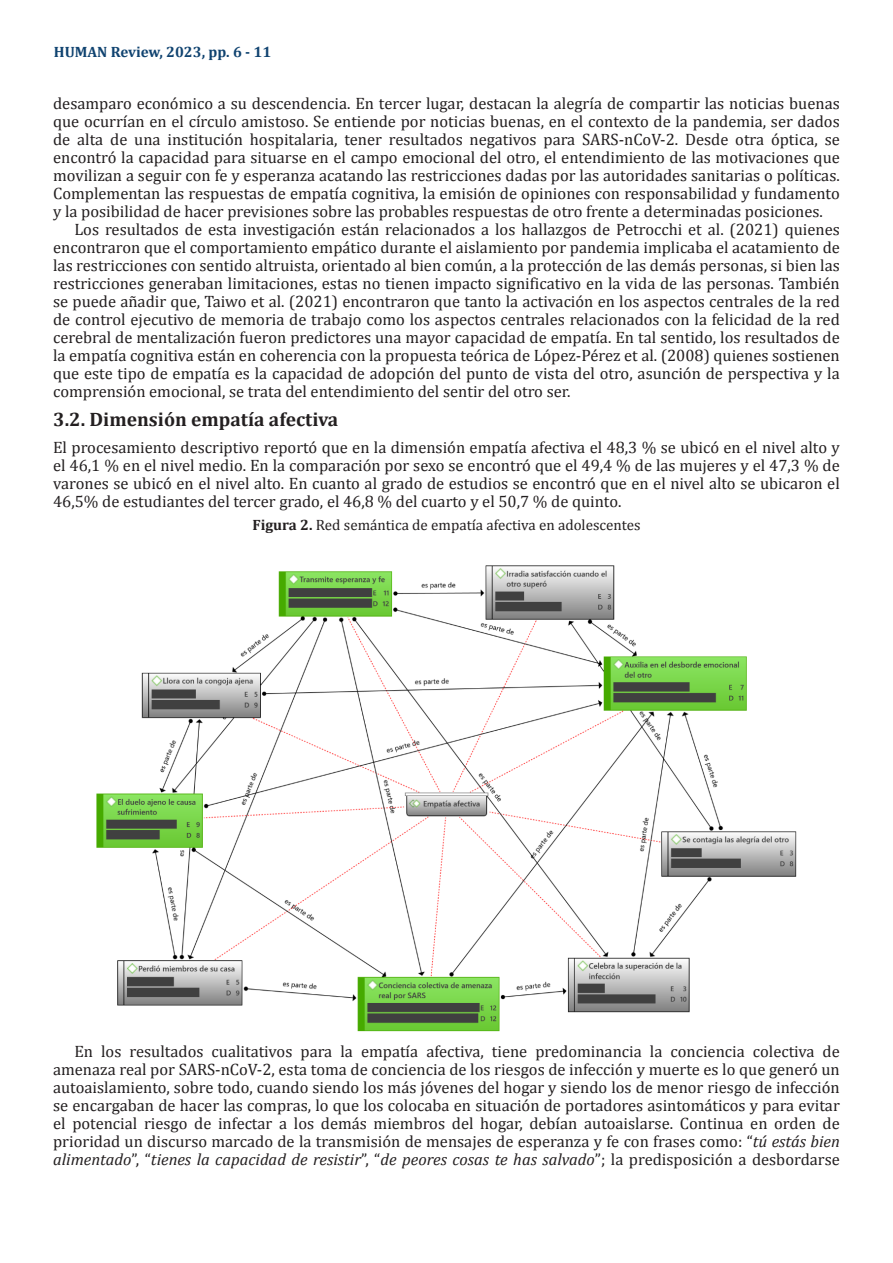
<style>
.page{position:relative;width:893px;height:1263px;background:#fff}
.page>*{position:absolute;margin:0;border:0;box-sizing:border-box;transform-origin:0 0}
.Titulo_2{font:700 19.5px "Cambria";color:#231f20}
.Parrafos-siguientes{font:16.5px/18px "Cambria";color:#231f20;text-align:justify}
.Parrafo-Arranque{font:16.5px/18px "Cambria";color:#231f20;text-align:justify}
.Fuente-Tablas{font:15px "Cambria";color:#231f20}
.t1{font:700 15px "Cambria";color:#104370}
.s1{font-weight:700}
.s2{font-style:italic}
</style>
<div class="page">
<img style="left:96px;top:565px;width:701px;height:467px">
<p class="t1" style="left:54px;top:41px;width:219px">HUMAN Review, 2023, pp. 6 - 11</p>
<p class="Parrafos-siguientes" style="left:53px;top:94px;width:788px">desamparo económico a su descendencia. En tercer lugar, destacan la alegría de compartir las noticias buenas que ocurrían en el círculo amistoso. Se entiende por noticias buenas, en el contexto de la pandemia, ser dados de alta de una institución hospitalaria, tener resultados negativos para SARS-nCoV-2. Desde otra óptica, se encontró la capacidad para situarse en el campo emocional del otro, el entendimiento de las motivaciones que movilizan a seguir con fe y esperanza acatando las restricciones dadas por las autoridades sanitarias o políticas.<br>Complementan las respuestas de empatía cognitiva, la emisión de opiniones con responsabilidad y fundamento y la posibilidad de hacer previsiones sobre las probables respuestas de otro frente a determinadas posiciones.</p>
<p class="Parrafos-siguientes" style="left:53px;top:220px;width:788px;text-indent:21px">Los resultados de esta investigación están relacionados a los hallazgos de Petrocchi et al. (2021) quienes encontraron que el comportamiento empático durante el aislamiento por pandemia implicaba el acatamiento de las restricciones con sentido altruista, orientado al bien común, a la protección de las demás personas, si bien las restricciones generaban limitaciones, estas no tienen impacto significativo en la vida de las personas. También se puede añadir que, Taiwo et al. (2021) encontraron que tanto la activación en los aspectos centrales de la red de control ejecutivo de memoria de trabajo como los aspectos centrales relacionados con la felicidad de la red cerebral de mentalización fueron predictores una mayor capacidad de empatía. En tal sentido, los resultados de la empatía cognitiva están en coherencia con la propuesta teórica de López-Pérez et al. (2008) quienes sostienen que este tipo de empatía es la capacidad de adopción del punto de vista del otro, asunción de perspectiva y la comprensión emocional, se trata del entendimiento del sentir del otro ser.</p>
<p class="Titulo_2" style="left:53px;top:406px;width:287px">3.2. Dimensión empatía afectiva</p>
<p class="Parrafo-Arranque" style="left:53px;top:438px;width:788px">El procesamiento descriptivo reportó que en la dimensión empatía afectiva el 48,3 % se ubicó en el nivel alto y el 46,1 % en el nivel medio. En la comparación por sexo se encontró que el 49,4 % de las mujeres y el 47,3 % de varones se ubicó en el nivel alto. En cuanto al grado de estudios se encontró que en el nivel alto se ubicaron el 46,5% de estudiantes del tercer grado, el 46,8 % del cuarto y el 50,7 % de quinto.</p>
<p class="Fuente-Tablas" style="left:252px;top:516px;width:389px"><span class="s1">Figura 2.</span> Red semántica de empatía afectiva en adolescentes</p>
<p class="Parrafos-siguientes" style="left:53px;top:1042px;width:788px;text-indent:21px">En los resultados cualitativos para la empatía afectiva, tiene predominancia la conciencia colectiva de amenaza real por SARS-nCoV-2, esta toma de conciencia de los riesgos de infección y muerte es lo que generó un autoaislamiento, sobre todo, cuando siendo los más jóvenes del hogar y siendo los de menor riesgo de infección se encargaban de hacer las compras, lo que los colocaba en situación de portadores asintomáticos y para evitar el potencial riesgo de infectar a los demás miembros del hogar, debían autoaislarse. Continua en orden de prioridad un discurso marcado de la transmisión de mensajes de esperanza y fe con frases como: “<span class="s2">tú estás bien alimentado</span>”, “<span class="s2">tienes la capacidad de resistir</span>”, “<span class="s2">de peores cosas te has salvado</span>”; la predisposición a desbordarse</p>
</div>
